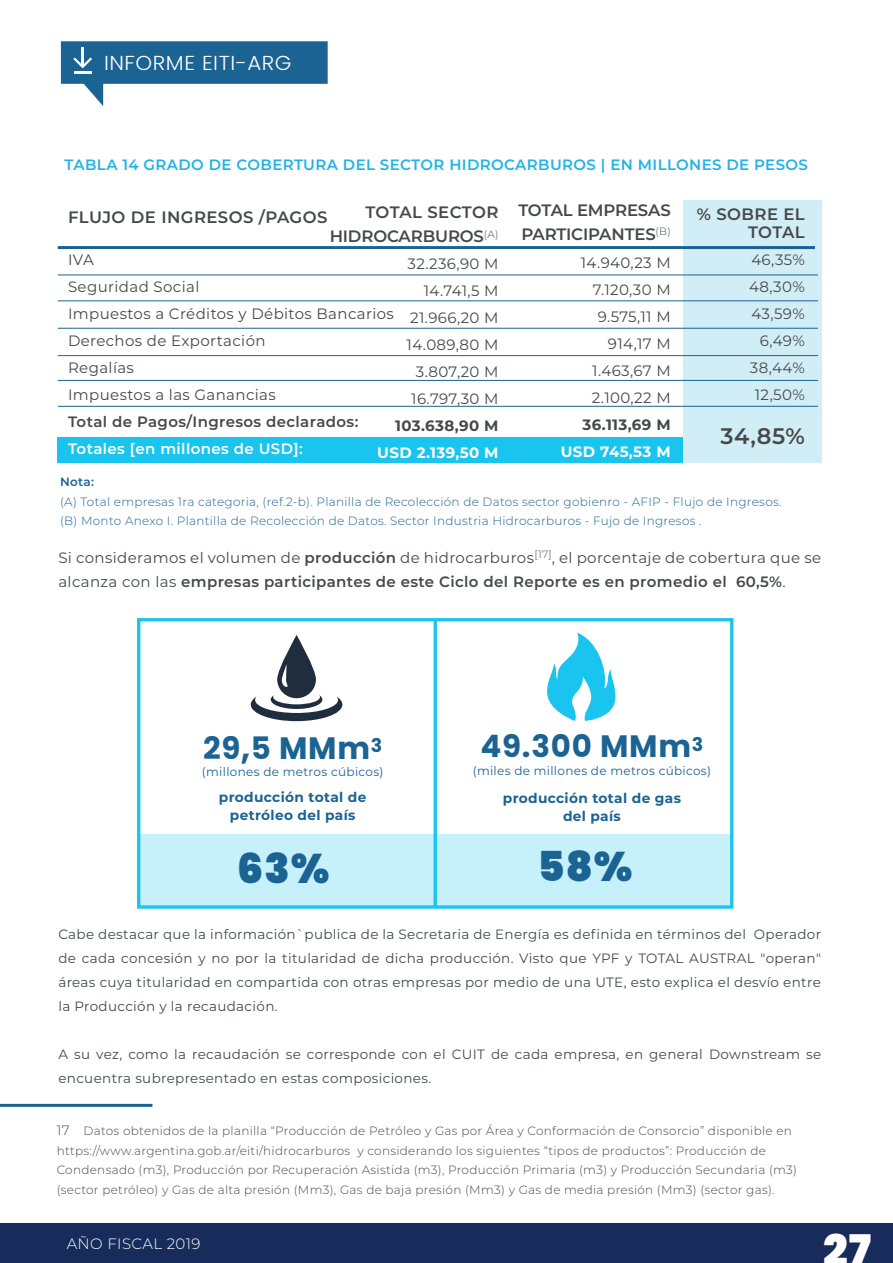
<style>
.page{position:relative;width:893px;height:1263px;background:#fff}
.page>*{position:absolute;margin:0;border:0;box-sizing:border-box;transform-origin:0 0}
.t1{font:900 43.5px "Poppins";color:#fff}
.t2{font:900 41.25px "Poppins";color:#1b6393}
.t3{font:700 30.9px "Poppins";letter-spacing:.025em;color:#1b6393}
.t4{font:600 22.5px "Montserrat";color:#464949}
.t5{font:300 20.25px "Poppins";letter-spacing:.025em;color:#fff;scale:1.06 1}
.t6{font:600 16.5px/24px "Montserrat";letter-spacing:-.01em;color:#464949;text-align:right}
.t7{font:600 16.5px/18px "Montserrat";letter-spacing:.025em;color:#464949;text-align:right}
.t8{font:15px/27px "Montserrat";letter-spacing:.025em;color:#464949;text-align:right}
.t9{font:15px/24px "Montserrat";letter-spacing:.025em;color:#45494a}
.t10{font:600 15px "Montserrat";letter-spacing:.025em;color:#21b3e8}
.t11{font:600 15px "Montserrat";letter-spacing:.025em;color:#464949}
.t12{font:600 15px "Montserrat";letter-spacing:.025em;color:#fff}
.t13{font:700 15px "Montserrat";letter-spacing:.025em;color:#fff}
.t14{font:700 15px "Montserrat";letter-spacing:.025em;color:#464949}
.t15{font:300 15px "Montserrat";letter-spacing:.025em;color:#fff}
.t16{font:700 13.8px/17.1px "Montserrat";letter-spacing:.025em;color:#1b6393;text-align:center}
.t17{font:13.5px/24px "Montserrat";letter-spacing:.025em;color:#45494a;text-align:justify}
.t18{font:300 12px/19.5px "Montserrat";letter-spacing:.025em;color:#464949}
.t19{font:300 12px/19.5px "Montserrat";letter-spacing:.025em;color:#1b6393}
.t20{font:12px "Montserrat";letter-spacing:.025em;color:#1b6393}
.t21{font:600 12px "Montserrat";color:#1b6393}
.s1{font-weight:600}
.s2{font-size:13.5px}
</style>
<div class="page">
<div style="left:0;top:1224px;width:893px;height:39px;background:#182c5b"></div>
<svg style="left:61px;top:41px;width:267px;height:65px"></svg>
<div style="left:57px;top:437px;width:627px;height:25px;background:#19c4ee"></div>
<div style="left:684px;top:200px;width:138px;height:262px;background:#d1edf6"></div>
<hr style="left:58px;top:275px;width:760px;height:1px;background:#1b6393">
<hr style="left:58px;top:300px;width:760px;height:1px;background:#1b6393">
<hr style="left:58px;top:328px;width:760px;height:1px;background:#1b6393">
<hr style="left:58px;top:355px;width:760px;height:1px;background:#1b6393">
<hr style="left:58px;top:246px;width:757px;height:3px;background:#1b6393">
<hr style="left:58px;top:380px;width:760px;height:1px;background:#1b6393">
<hr style="left:58px;top:406px;width:760px;height:1px;background:#1b6393">
<hr style="left:0;top:1104px;width:152px;height:3px;background:#1b6393">
<svg style="left:137px;top:618px;width:597px;height:291px"></svg>
<hr style="left:434px;top:620px;width:3px;height:287px;background:#19c4ee">
<svg style="left:528px;top:632px;width:91px;height:89px"></svg>
<svg style="left:251px;top:695px;width:91px;height:26px"></svg>
<svg style="left:277px;top:635px;width:39px;height:63px;fill:#202d3f"></svg>
<svg style="left:282px;top:664px;width:7px;height:23px"></svg>
<h3 class="t5" style="left:104px;top:51px;width:178px">INFORME EITI-ARG</h3>
<p class="t10" style="left:65px;top:154px;width:745px">TABLA 14 GRADO DE COBERTURA DEL SECTOR HIDROCARBUROS | EN MILLONES DE PESOS</p>
<p class="t7" style="left:68px;top:208px;width:261px">FLUJO DE INGRESOS /PAGOS</p>
<p class="t8" style="left:68px;top:246px;width:327px;text-align:left">IVA<br>Seguridad Social<br>Impuestos a Créditos y Débitos Bancarios<br>Derechos de Exportación<br>Regalías<br>Impuestos a las Ganancias</p>
<p class="t11" style="left:68px;top:411px;width:292px">Total de Pagos/Ingresos declarados:</p>
<p class="t12" style="left:68px;top:438px;width:236px">Totales [en millones de USD]:</p>
<p class="t6" style="left:518px;top:197px;width:154px;text-align:left">TOTAL EMPRESAS<br>PARTICIPANTES<sup>(B)</sup></p>
<p class="t8" style="left:581px;top:249px;width:91px">14.940,23 M<br>7.120,30 M<br>9.575,11 M<br>914,17 M<br>1.463,67 M<br>2.100,22 M</p>
<p class="t14" style="left:583px;top:414px;width:90px">36.113,69 M</p>
<p class="t13" style="left:561px;top:441px;width:111px">USD 745,53 M</p>
<p class="t6" style="left:330px;top:200px;width:170px">TOTAL SECTOR<br>HIDROCARBUROS<sup>(A)</sup></p>
<p class="t8" style="left:407px;top:250px;width:93px">32.236,90 M<br>14.741,5 M<br>21.966,20 M<br>14.089,80 M<br>3.807,20 M<br>16.797,30 M</p>
<p class="t14" style="left:395px;top:415px;width:105px">103.638,90 M</p>
<p class="t13" style="left:377px;top:442px;width:123px">USD 2.139,50 M</p>
<p class="t7" style="left:697px;top:205px;width:109px">% SOBRE EL<br>TOTAL</p>
<p class="t8" style="left:749px;top:246px;width:57px">46,35%<br>48,30%<br>43,59%<br>6,49%<br>38,44%<br>12,50%</p>
<h3 class="t4" style="left:720px;top:420px;width:86px">34,85%</h3>
<p class="t21" style="left:60px;top:473px;width:35px">Nota:</p>
<p class="t19" style="left:60px;top:491px;width:723px">(A) Total empresas 1ra categoria, (ref.2-b). Planilla de Recolección de Datos sector gobienro - AFIP - Flujo de Ingresos. (B) Monto Anexo I. Plantilla de Recolección de Datos. Sector Industria Hidrocarburos - Fujo de Ingresos .</p>
<p class="t9" style="left:58px;top:545px;width:764px">Si consideramos el volumen de <span class="s1">producción</span> de hidrocarburos<sup>[17]</sup>, el porcentaje de cobertura que se alcanza con las <span class="s1">empresas participantes de este Ciclo del Reporte es en promedio el 60,5%</span>.</p>
<h3 class="t3" style="left:203px;top:730px;width:181px">29,5 MMm<sup>3</sup></h3>
<p class="t20" style="left:202px;top:763px;width:183px">(millones de metros cúbicos)</p>
<h3 class="t3" style="left:480px;top:729px;width:224px">49.300 MMm<sup>3</sup></h3>
<p class="t20" style="left:473px;top:762px;width:240px">(miles de millones de metros cúbicos)</p>
<p class="t16" style="left:219px;top:788px;width:149px">producción total de petróleo del país</p>
<p class="t16" style="left:503px;top:789px;width:180px">producción total de gas del país</p>
<h2 class="t2" style="left:237px;top:845px;width:94px">63%</h2>
<h2 class="t2" style="left:538px;top:843px;width:96px">58%</h2>
<p class="t17" style="left:58px;top:922px;width:764px">Cabe destacar que la información`publica de la Secretaria de Energía es definida en términos del Operador de cada concesión y no por la titularidad de dicha producción. Visto que YPF y TOTAL AUSTRAL "operan" áreas cuya titularidad en compartida con otras empresas por medio de una UTE, esto explica el desvío entre la Producción y la recaudación.</p>
<p class="t17" style="left:58px;top:1042px;width:764px">A su vez, como la recaudación se corresponde con el CUIT de cada empresa, en general Downstream se encuentra subrepresentado en estas composiciones.</p>
<p class="t18" style="left:57px;top:1121px;width:742px"><span class="s2">17</span> Datos obtenidos de la planilla “Producción de Petróleo y Gas por Área y Conformación de Consorcio” disponible en https://www.argentina.gob.ar/eiti/hidrocarburos y considerando los siguientes “tipos de productos”: Producción de Condensado (m3), Producción por Recuperación Asistida (m3), Producción Primaria (m3) y Producción Secundaria (m3) (sector petróleo) y Gas de alta presión (Mm3), Gas de baja presión (Mm3) y Gas de media presión (Mm3) (sector gas).</p>
<p class="t15" style="left:67px;top:1233px;width:135px">AÑO FISCAL 2019</p>
<h1 class="t1" style="left:823px;top:1226px;width:49px">27</h1>
</div>
